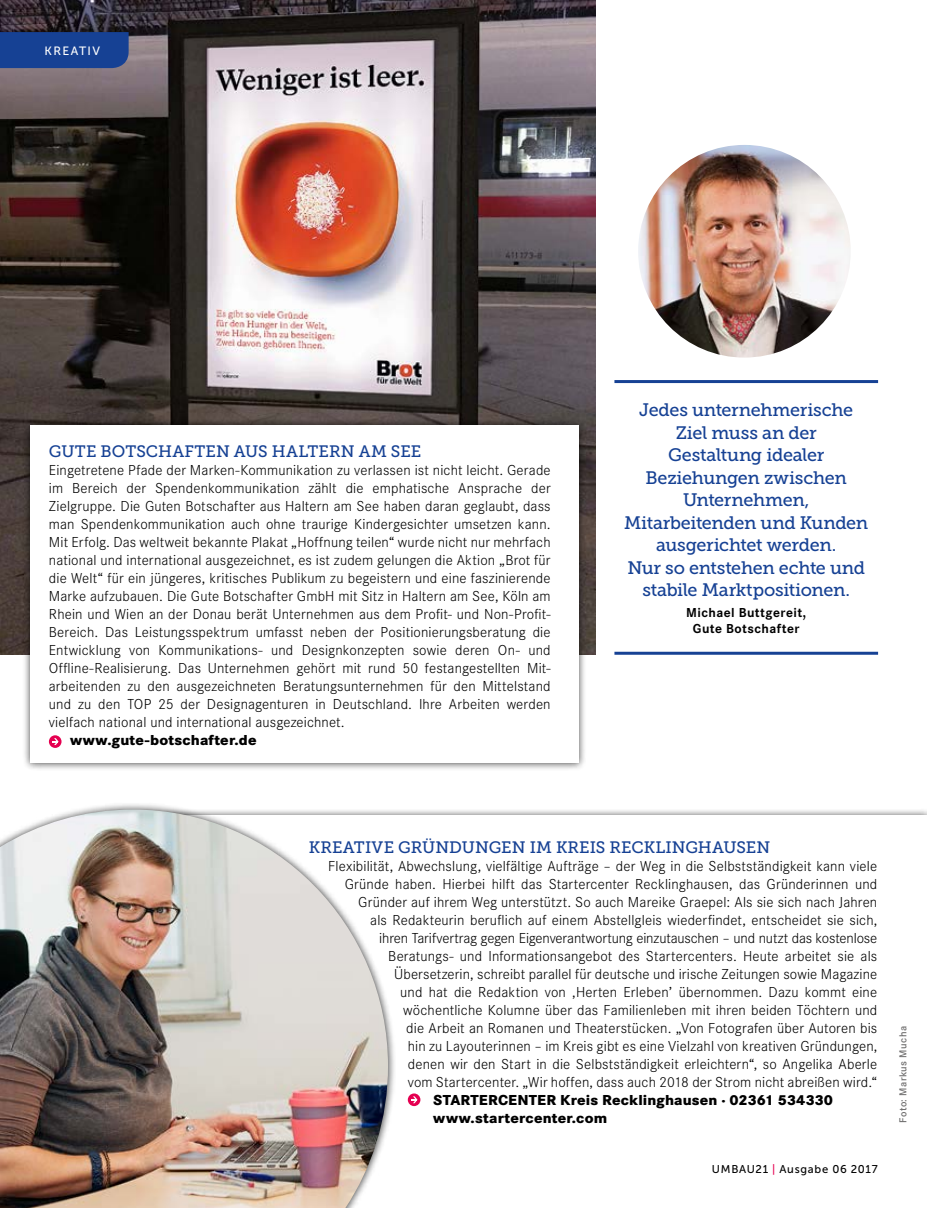
<style>
.page{position:relative;width:927px;height:1208px;background:#fff}
.page>*{position:absolute;margin:0;border:0;box-sizing:border-box;transform-origin:0 0}
.t1{font:18px/22.5px "Museo Slab 500";letter-spacing:-.02em;color:#164194;text-align:center}
.t2{font:16.5px "Museo Slab 500";color:#164194}
.t3{font:300 15px/18px "Corporate S";letter-spacing:.01em;color:#000;text-align:justify}
.t4{font:800 15px/18px "Corporate S";letter-spacing:.01em;color:#000}
.t5{font:700 13.5px/16.5px "Corporate S";letter-spacing:.03em;color:#000;text-align:center}
.t6{font:12px "Museo Sans 500";letter-spacing:.11em;color:#fff}
.t7{font:11.25px "Museo Sans 500";letter-spacing:.06em;color:#000}
.t8{font:600 10.5px "Corporate S";letter-spacing:.04em;color:#706f6f}
.s1{color:#e50051}
</style>
<div class="page">
<img style="left:0;top:0;width:595px;height:655px">
<div style="left:22px;top:417px;width:565px;height:354px;background:#000;opacity:.75"></div>
<div style="left:30px;top:425px;width:548px;height:338px;background:#fff"></div>
<img style="left:638px;top:145px;width:213px;height:212px;border-radius:106px">
<hr style="left:614px;top:652px;width:264px;height:3px;background:#164194">
<hr style="left:614px;top:380px;width:264px;height:3px;background:#164194">
<svg style="left:49px;top:735px;width:13px;height:13px"></svg>
<svg style="left:52px;top:738px;width:7px;height:7px"></svg>
<svg style="left:408px;top:1093px;width:12px;height:13px"></svg>
<svg style="left:411px;top:1096px;width:6px;height:7px"></svg>
<div style="left:0;top:801px;width:396px;height:407px;background:#000;opacity:.75"></div>
<img style="left:0;top:809px;width:388px;height:399px">
<div style="left:0;top:32px;width:129px;height:36px;background:#164194"></div>
<p class="t6" style="left:45px;top:45px;width:57px">KREATIV</p>
<p class="t2" style="left:49px;top:442px;width:374px">GUTE BOTSCHAFTEN AUS HALTERN AM SEE</p>
<p class="t3" style="left:49px;top:461px;width:503px">Eingetretene Pfade der Marken-Kommunikation zu verlassen ist nicht leicht. Gerade im Bereich der Spendenkommunikation zählt die emphatische Ansprache der Zielgruppe. Die Guten Botschafter aus Haltern am See haben daran geglaubt, dass man Spendenkommunikation auch ohne traurige Kindergesichter umsetzen kann.<br>Mit Erfolg. Das weltweit bekannte Plakat „Hoffnung teilen“ wurde nicht nur mehrfach national und international ausgezeichnet, es ist zudem gelungen die Aktion „Brot für die Welt“ für ein jüngeres, kritisches Publikum zu begeistern und eine faszinierende Marke aufzubauen. Die Gute Botschafter GmbH mit Sitz in Haltern am See, Köln am Rhein und Wien an der Donau berät Unternehmen aus dem Profit- und Non-Profit-Bereich. Das Leistungsspektrum umfasst neben der Positionierungsberatung die Entwicklung von Kommunikations- und Designkonzepten sowie deren On- und Offline-Realisierung. Das Unternehmen gehört mit rund 50 festangestellten Mit&shy;arbeitenden zu den ausgezeichneten Beratungsunternehmen für den Mittelstand und zu den TOP 25 der Designagenturen in Deutschland. Ihre Arbeiten werden vielfach national und international ausgezeichnet.</p>
<p class="t4" style="left:70px;top:731px;width:188px">www.gute-botschafter.de</p>
<p class="t1" style="left:624px;top:399px;width:246px">Jedes unternehmerische<br>Ziel muss an der<br>Gestaltung idealer<br>Beziehungen zwischen<br>Unternehmen,<br>Mitarbeitenden und Kunden ausgerichtet werden.<br>Nur so entstehen echte und stabile Marktpositionen.</p>
<p class="t5" style="left:686px;top:604px;width:122px">Michael Buttgereit,<br>Gute Botschafter</p>
<p class="t2" style="left:309px;top:838px;width:463px">KREATIVE GRÜNDUNGEN IM KREIS RECKLINGHAUSEN</p>
<p class="t3" style="left:328px;top:857px;width:551px;text-align:right">Flexibilität, Abwechslung, vielfältige Aufträge – der Weg in die Selbstständigkeit kann viele Gründe haben. Hierbei hilft das Startercenter Recklinghausen, das Gründerinnen und Gründer auf ihrem Weg unterstützt. So auch Mareike Graepel: Als sie sich nach Jahren<br>als Redakteurin beruflich auf einem Abstellgleis wiederfindet, entscheidet sie sich,<br>ihren Tarifvertrag gegen Eigenverantwortung einzutauschen – und nutzt das kostenlose Beratungs- und Informationsangebot des Startercenters. Heute arbeitet sie als Übersetzerin, schreibt parallel für deutsche und irische Zeitungen sowie Magazine<br>und hat die Redaktion von ‚Herten Erleben’ übernommen. Dazu kommt eine wöchentliche Kolumne über das Familienleben mit ihren beiden Töchtern und<br>die Arbeit an Romanen und Theaterstücken. „Von Fotografen über Autoren bis<br>hin zu Layouterinnen – im Kreis gibt es eine Vielzahl von kreativen Gründungen,<br>denen wir den Start in die Selbstständigkeit erleichtern“, so Angelika Aberle<br>vom Startercenter. „Wir hoffen, dass auch 2018 der Strom nicht abreißen wird.“</p>
<p class="t4" style="left:433px;top:1091px;width:401px">STARTERCENTER Kreis Recklinghausen · 02361 534330 www.startercenter.com</p>
<p class="t7" style="left:712px;top:1163px;width:167px">UMBAU21 <span class="s1">|</span> Ausgabe 06 2017</p>
<p class="t8" style="left:897px;top:1123px;width:98px;rotate:-90deg">Foto: Markus Mucha</p>
</div>
